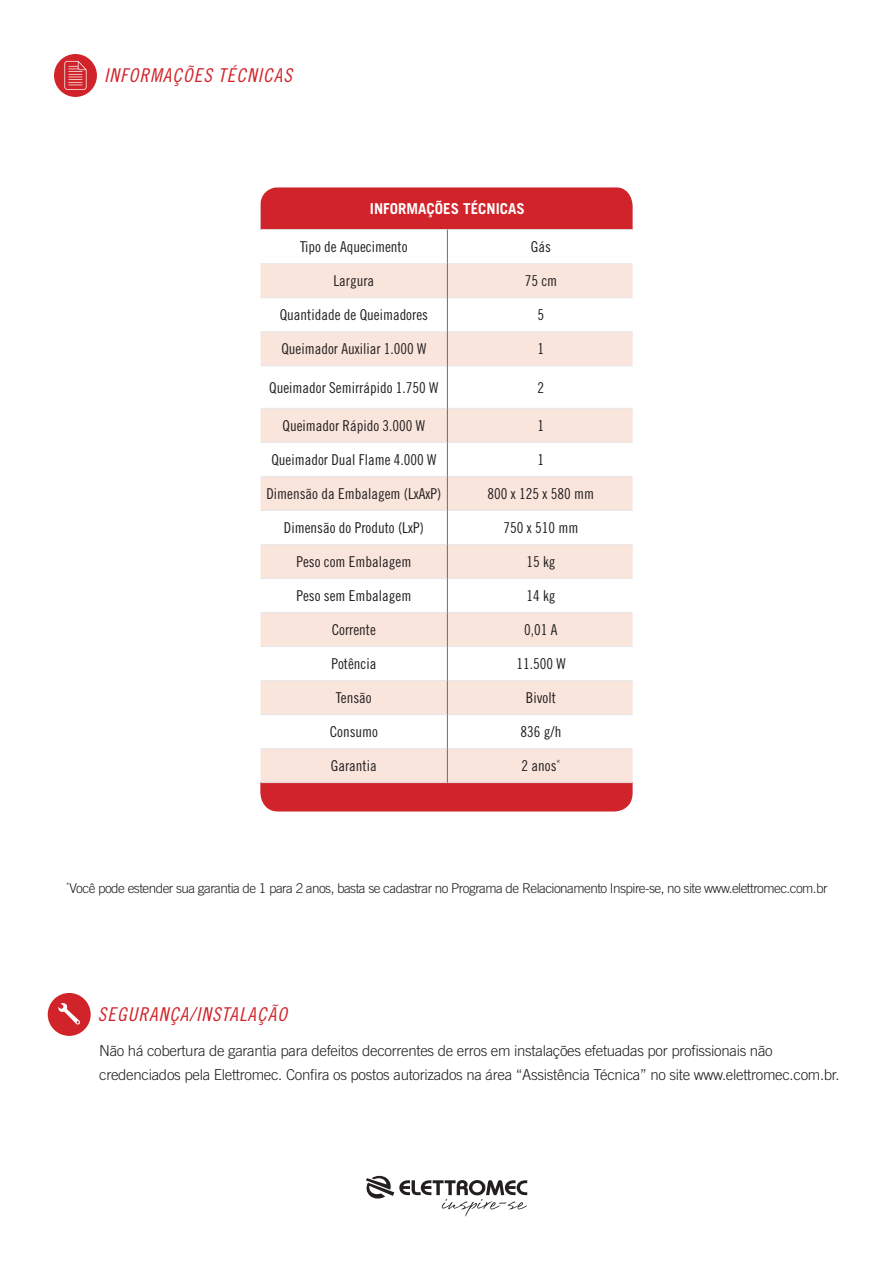
<style>
.page{position:relative;width:893px;height:1263px;background:#fff}
.page>*{position:absolute;margin:0;border:0;box-sizing:border-box;transform-origin:0 0}
.t1{font:19.05px "Trade Gothic LT Std Cn 18 Obl";letter-spacing:.06em;color:#d1232a}
.t2{font:15px "Trade Gothic LT Std Cn 18";color:#231f20}
.Paragraph_Style_3{font:300 15px/24px "Trade Gothic LT Std";letter-spacing:-.02em;color:#231f20}
.t3{font:700 15px "Trade Gothic LT Std";color:#fff}
.Paragraph_Style_3-2{font:300 13.5px "Trade Gothic LT Std";letter-spacing:-.04em;color:#231f20}
</style>
<div class="page">
<svg style="left:365px;top:1175px;width:162px;height:41px"></svg>
<div style="left:54px;top:54px;width:43px;height:43px;background:#d1232a;border-radius:50%"></div>
<svg style="left:64px;top:61px;width:23px;height:29px"></svg>
<div style="left:48px;top:993px;width:43px;height:43px;background:#d1232a;border-radius:50%"></div>
<svg style="left:58px;top:1003px;width:22px;height:22px"></svg>
<div style="left:260px;top:187px;width:373px;height:43px;background:#d1232a"></div>
<svg style="left:260px;top:264px;width:373px;height:518px;fill:#f9e5dc"></svg>
<div style="left:260px;top:782px;width:373px;height:29px;background:#d1232a"></div>
<hr style="left:260px;top:187px;width:187px;height:1px;background:#e6e7e9">
<hr style="left:260px;top:187px;width:1px;height:42px;background:#e6e7e9">
<hr style="left:447px;top:187px;width:186px;height:1px;background:#e6e7e9">
<hr style="left:260px;top:229px;width:187px;height:1px;background:#e6e7e9">
<hr style="left:447px;top:229px;width:186px;height:1px;background:#e6e7e9">
<hr style="left:260px;top:263px;width:187px;height:1px;background:#e6e7e9">
<hr style="left:448px;top:263px;width:185px;height:1px;background:#e6e7e9">
<hr style="left:260px;top:298px;width:187px;height:1px;background:#e6e7e9">
<hr style="left:448px;top:298px;width:185px;height:1px;background:#e6e7e9">
<hr style="left:260px;top:332px;width:187px;height:1px;background:#e6e7e9">
<hr style="left:448px;top:332px;width:185px;height:1px;background:#e6e7e9">
<hr style="left:260px;top:366px;width:187px;height:1px;background:#e6e7e9">
<hr style="left:448px;top:366px;width:185px;height:1px;background:#e6e7e9">
<hr style="left:260px;top:408px;width:187px;height:1px;background:#e6e7e9">
<hr style="left:448px;top:408px;width:185px;height:1px;background:#e6e7e9">
<hr style="left:260px;top:442px;width:187px;height:1px;background:#e6e7e9">
<hr style="left:448px;top:442px;width:185px;height:1px;background:#e6e7e9">
<hr style="left:260px;top:476px;width:187px;height:1px;background:#e6e7e9">
<hr style="left:260px;top:680px;width:187px;height:1px;background:#e6e7e9">
<hr style="left:448px;top:476px;width:185px;height:1px;background:#e6e7e9">
<hr style="left:448px;top:680px;width:185px;height:1px;background:#e6e7e9">
<hr style="left:260px;top:510px;width:187px;height:1px;background:#e6e7e9">
<hr style="left:260px;top:714px;width:187px;height:1px;background:#e6e7e9">
<hr style="left:448px;top:510px;width:185px;height:1px;background:#e6e7e9">
<hr style="left:448px;top:714px;width:185px;height:1px;background:#e6e7e9">
<hr style="left:260px;top:544px;width:187px;height:1px;background:#e6e7e9">
<hr style="left:260px;top:612px;width:187px;height:1px;background:#e6e7e9">
<hr style="left:260px;top:748px;width:187px;height:1px;background:#e6e7e9">
<hr style="left:448px;top:544px;width:185px;height:1px;background:#e6e7e9">
<hr style="left:448px;top:612px;width:185px;height:1px;background:#e6e7e9">
<hr style="left:448px;top:748px;width:185px;height:1px;background:#e6e7e9">
<hr style="left:260px;top:578px;width:187px;height:1px;background:#e6e7e9">
<hr style="left:260px;top:646px;width:187px;height:1px;background:#e6e7e9">
<hr style="left:260px;top:782px;width:187px;height:1px;background:#e6e7e9">
<hr style="left:448px;top:578px;width:185px;height:1px;background:#e6e7e9">
<hr style="left:448px;top:646px;width:185px;height:1px;background:#e6e7e9">
<hr style="left:447px;top:782px;width:186px;height:1px;background:#e6e7e9">
<hr style="left:447px;top:230px;width:1px;height:34px;background:#6c6d70">
<hr style="left:447px;top:264px;width:1px;height:34px;background:#6c6d70">
<hr style="left:447px;top:298px;width:1px;height:34px;background:#6c6d70">
<hr style="left:447px;top:332px;width:1px;height:34px;background:#6c6d70">
<hr style="left:447px;top:366px;width:1px;height:42px;background:#6c6d70">
<hr style="left:447px;top:408px;width:1px;height:34px;background:#6c6d70">
<hr style="left:447px;top:442px;width:1px;height:34px;background:#6c6d70">
<hr style="left:447px;top:476px;width:1px;height:34px;background:#6c6d70">
<hr style="left:447px;top:510px;width:1px;height:34px;background:#6c6d70">
<hr style="left:447px;top:544px;width:1px;height:34px;background:#6c6d70">
<hr style="left:447px;top:578px;width:1px;height:34px;background:#6c6d70">
<hr style="left:447px;top:612px;width:1px;height:34px;background:#6c6d70">
<hr style="left:447px;top:646px;width:1px;height:34px;background:#6c6d70">
<hr style="left:447px;top:680px;width:1px;height:34px;background:#6c6d70">
<hr style="left:447px;top:714px;width:1px;height:34px;background:#6c6d70">
<hr style="left:447px;top:748px;width:1px;height:34px;background:#6c6d70">
<p class="t1" style="left:104px;top:64px;width:189px">INFORMAÇÕES TÉCNICAS</p>
<p class="t3" style="left:370px;top:199px;width:157px">INFORMAÇÕES TÉCNICAS</p>
<p class="t2" style="left:300px;top:238px;width:109px">Tipo de Aquecimento</p>
<p class="t2" style="left:531px;top:238px;width:21px">Gás</p>
<p class="t2" style="left:333px;top:272px;width:42px">Largura</p>
<p class="t2" style="left:525px;top:272px;width:34px">75 cm</p>
<p class="t2" style="left:280px;top:306px;width:150px">Quantidade de Queimadores</p>
<p class="t2" style="left:538px;top:306px;width:8px">5</p>
<p class="t2" style="left:281px;top:340px;width:146px">Queimador Auxiliar 1.000 W</p>
<p class="t2" style="left:538px;top:340px;width:8px">1</p>
<p class="t2" style="left:269px;top:378px;width:171px">Queimador Semirrápido 1.750 W</p>
<p class="t2" style="left:538px;top:378px;width:8px">2</p>
<p class="t2" style="left:283px;top:416px;width:144px">Queimador Rápido 3.000 W</p>
<p class="t2" style="left:538px;top:416px;width:8px">1</p>
<p class="t2" style="left:271px;top:450px;width:166px">Queimador Dual Flame 4.000 W</p>
<p class="t2" style="left:538px;top:450px;width:8px">1</p>
<p class="t2" style="left:266px;top:485px;width:176px">Dimensão da Embalagem (LxAxP)</p>
<p class="t2" style="left:488px;top:485px;width:108px">800 x 125 x 580 mm</p>
<p class="t2" style="left:284px;top:519px;width:141px">Dimensão do Produto (LxP)</p>
<p class="t2" style="left:503px;top:519px;width:76px">750 x 510 mm</p>
<p class="t2" style="left:296px;top:553px;width:116px">Peso com Embalagem</p>
<p class="t2" style="left:526px;top:553px;width:31px">15 kg</p>
<p class="t2" style="left:296px;top:587px;width:116px">Peso sem Embalagem</p>
<p class="t2" style="left:526px;top:587px;width:31px">14 kg</p>
<p class="t2" style="left:332px;top:621px;width:46px">Corrente</p>
<p class="t2" style="left:524px;top:621px;width:35px">0,01 A</p>
<p class="t2" style="left:331px;top:655px;width:46px">Potência</p>
<p class="t2" style="left:516px;top:655px;width:51px">11.500 W</p>
<p class="t2" style="left:336px;top:689px;width:37px">Tensão</p>
<p class="t2" style="left:526px;top:689px;width:31px">Bivolt</p>
<p class="t2" style="left:330px;top:723px;width:50px">Consumo</p>
<p class="t2" style="left:521px;top:723px;width:42px">836 g/h</p>
<p class="t2" style="left:331px;top:757px;width:47px">Garantia</p>
<p class="t2" style="left:521px;top:757px;width:40px">2 anos<sup>*</sup></p>
<p class="Paragraph_Style_3-2" style="left:66px;top:880px;width:763px"><sup>*</sup>Você pode estender sua garantia de 1 para 2 anos, basta se cadastrar no Programa de Relacionamento Inspire-se, no site www.elettromec.com.br</p>
<p class="t1" style="left:98px;top:1003px;width:191px">SEGURANÇA/INSTALAÇÃO</p>
<p class="Paragraph_Style_3" style="left:99px;top:1038px;width:742px">Não há cobertura de garantia para defeitos decorrentes de erros em instalações efetuadas por profissionais não credenciados pela Elettromec. Confira os postos autorizados na área “Assistência Técnica” no site www.elettromec.com.br.</p>
</div>
